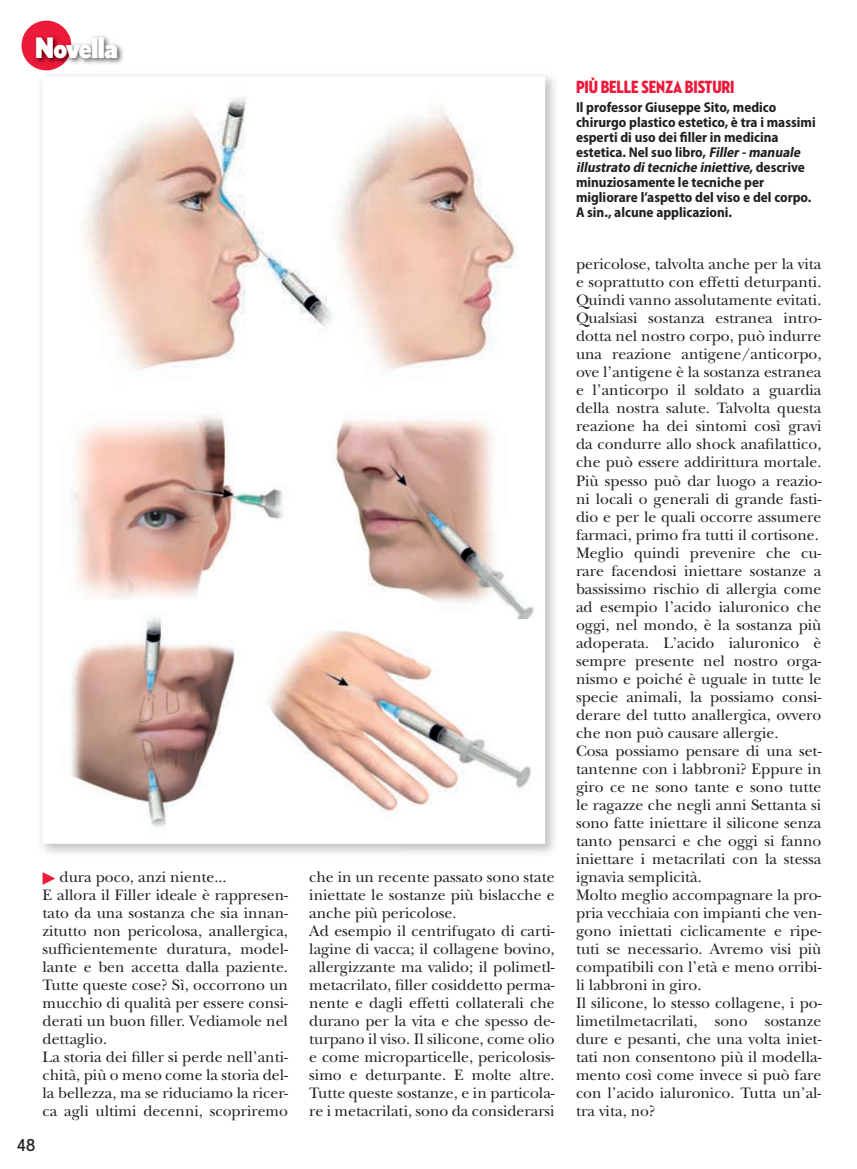
<style>
.page{position:relative;width:857px;height:1169px;background:#fff}
.page>*{position:absolute;margin:0;border:0;box-sizing:border-box;transform-origin:0 0}
.t1{font:900 28.05px "Nobel";letter-spacing:-.05em;color:#fff;scale:.86 1}
.t2{font:18px "Neutraface 2 Condensed Titling";letter-spacing:-.01em;color:#ed1a3a;scale:.96 1}
.t3{font:500 condensed 16.5px "Avant Garde";color:#231f20}
.t4{font:15.75px/18px "New Baskerville";color:#231f20}
.t5{font:700 semi-condensed 14.25px/15px "Myriad Pro";color:#231f20}
.s1{font-style:italic}
</style>
<div class="page">
<img style="left:68px;top:413px;width:220px;height:187px">
<img style="left:68px;top:613px;width:167px;height:216px">
<img style="left:328px;top:412px;width:208px;height:208px">
<img style="left:264px;top:620px;width:268px;height:199px">
<img style="left:80px;top:95px;width:438px;height:283px">
<svg style="left:43px;top:872px;width:12px;height:12px"></svg>
<div style="left:21px;top:21px;width:50px;height:49px;background:#ed1a3a;border-radius:50%"></div>
<img style="left:71px;top:36px;width:53px;height:28px">
<img style="left:34px;top:35px;width:37px;height:30px">
<h1 class="t1" style="left:35px;top:31px;width:98px">Novella</h1>
<p class="t3" style="left:17px;top:1134px;width:20px">48</p>
<p class="t4" style="left:43px;top:867px;width:247px;text-indent:17px">dura poco, anzi niente...<br>E allora il Filler ideale è rappresen&shy;tato da una sostanza che sia innan&shy;zitutto non pericolosa, anallergica, sufficientemente duratura, model&shy;lante e ben accetta dalla paziente.<br>Tutte queste cose? Sì, occorrono un mucchio di qualità per essere consi&shy;derati un buon filler. Vediamole nel dettaglio.<br>La storia dei filler si perde nell’anti&shy;chità, più o meno come la storia del&shy;la bellezza, ma se riduciamo la ricer&shy;ca agli ultimi decenni, scopriremo</p>
<p class="t4" style="left:309px;top:867px;width:247px">che in un recente passato sono state iniettate le sostanze più bislacche e anche più pericolose.<br>Ad esempio il centrifugato di carti&shy;lagine di vacca; il collagene bovino, allergizzante ma valido; il polimetl&shy;metacrilato, filler cosiddetto perma&shy;nente e dagli effetti collaterali che durano per la vita e che spesso de&shy;turpano il viso. Il silicone, come olio e come microparticelle, pericolosis&shy;simo e deturpante. E molte altre.<br>Tutte queste sostanze, e in particola&shy;re i metacrilati, sono da considerarsi</p>
<p class="t2" style="left:575px;top:77px;width:167px">PIÙ BELLE SENZA BISTURI</p>
<p class="t5" style="left:575px;top:100px;width:241px">Il professor Giuseppe Sito, medico chirurgo plastico estetico, è tra i massimi esperti di uso dei filler in medicina estetica. Nel suo libro, <span class="s1">Filler-manuale illustrato di tecniche iniettive</span>, d e s c r i v e minuziosamente le tecniche per migliorare l’aspetto del viso e del corpo.<br>A sin., alcune applicazioni.</p>
<p class="t4" style="left:575px;top:255px;width:247px">pericolose, talvolta anche per la vita e soprattutto con effetti deturpanti.<br>Quindi vanno assolutamente evitati.<br>Qualsiasi sostanza estranea intro&shy;dotta nel nostro corpo, può indurre una reazione antigene/anticorpo, ove l’antigene è la sostanza estranea e l’anticorpo il soldato a guardia della nostra salute. Talvolta questa reazione ha dei sintomi così gravi da condurre allo shock anafilattico, che può essere addirittura mortale.<br>Più spesso può dar luogo a reazio&shy;ni locali o generali di grande fasti&shy;dio e per le quali occorre assumere farmaci, primo fra tutti il cortisone.<br>Meglio quindi prevenire che cu&shy;rare facendosi iniettare sostanze a bassissimo rischio di allergia come ad esempio l’acido ialuronico che oggi, nel mondo, è la sostanza più adoperata. L’acido ialuronico è sempre presente nel nostro orga&shy;nismo e poiché è uguale in tutte le specie animali, la possiamo consi&shy;derare del tutto anallergica, ovvero che non può causare allergie.<br>Cosa possiamo pensare di una set&shy;tantenne con i labbroni? Eppure in giro ce ne sono tante e sono tutte le ragazze che negli anni Settanta si sono fatte iniettare il silicone senza tanto pensarci e che oggi si fanno iniettare i metacrilati con la stessa ignavia semplicità.<br>Molto meglio accompagnare la pro&shy;pria vecchiaia con impianti che ven&shy;gono iniettati ciclicamente e ripe&shy;tuti se necessario. Avremo visi più compatibili con l’età e meno orribi&shy;li labbroni in giro.<br>Il silicone, lo stesso collagene, i po&shy;limetilmetacrilati, sono sostanze dure e pesanti, che una volta iniet&shy;tati non consentono più il modella&shy;mento così come invece si può fare con l’acido ialuronico. Tutta un’al&shy;tra vita, no?</p>
</div>
